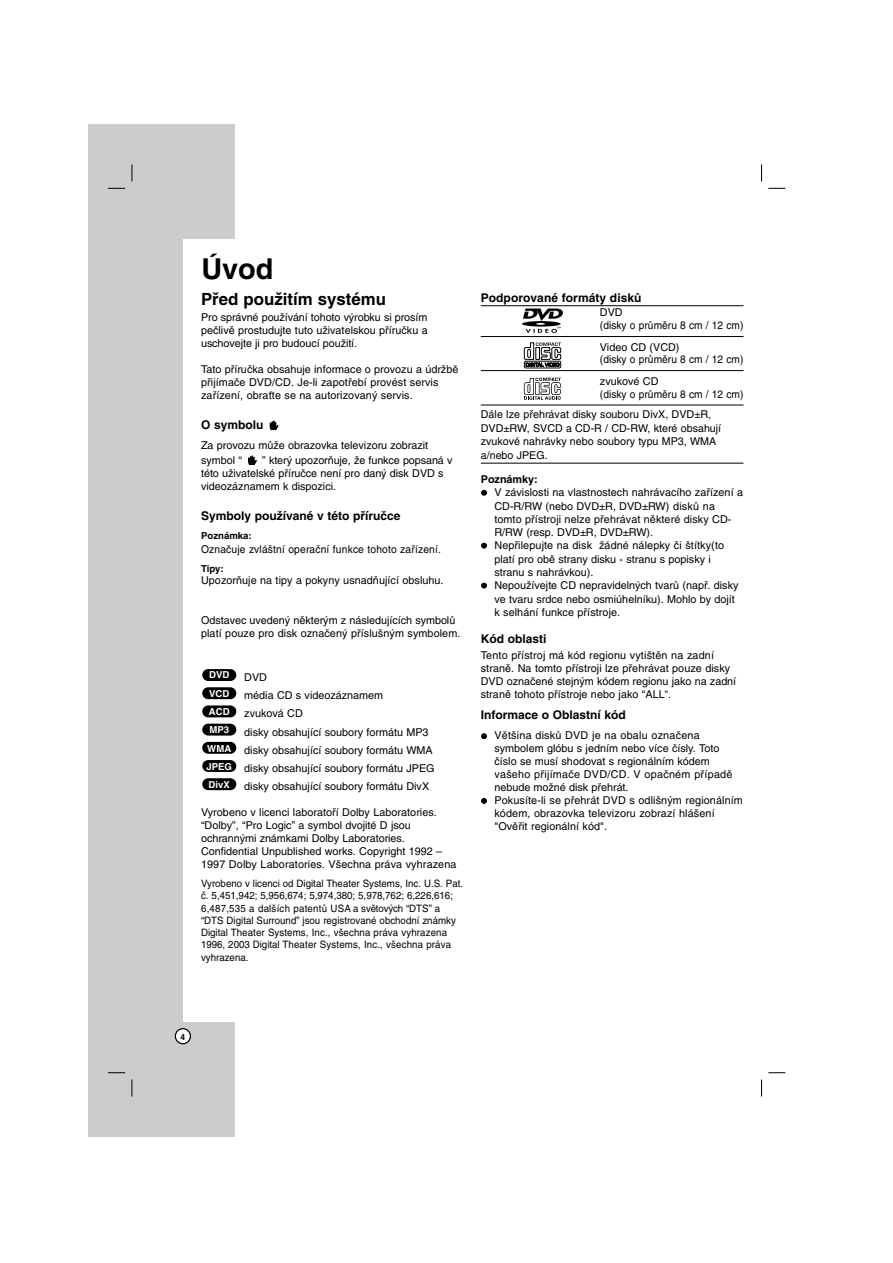
<style>
.page{position:relative;width:893px;height:1263px;background:#fff}
.page>*{position:absolute;margin:0;border:0;box-sizing:border-box;transform-origin:0 0}
.t1{font:700 28.8px "Helvetica CE";color:#000}
.t2{font:700 16.8px "Helvetica CE";color:#000}
.t3{font:700 12px "Helvetica CE";color:#000}
.t4{font:10.8px/12.9px "Helvetica CE";color:#000}
.t5{font:10.8px "Helvetica CE";color:#000;scale:.95 1}
.t6{font:700 10.8px "Helvetica CE";color:#000}
.t7{font:10.2px/12.3px "Helvetica CE";color:#000;scale:.95 1}
.t8{font:700 9.6px "Helvetica CE";color:#fff}
.t9{font:700 9.6px "Helvetica CE";color:#000}
.t10{font:700 8.4px "Helvetica CE";color:#000}
.s1{font-family:"Helvetica"}
.s2{font-size:10.2px}
</style>
<div class="page">
<div style="left:88px;top:124px;width:146px;height:1013px;background:#ccc"></div>
<div style="left:183px;top:240px;width:111px;height:782px;background:#fff"></div>
<svg style="left:132px;top:165px;width:1px;height:17px"></svg>
<svg style="left:761px;top:165px;width:1px;height:17px"></svg>
<svg style="left:132px;top:1080px;width:1px;height:17px"></svg>
<svg style="left:761px;top:1080px;width:1px;height:17px"></svg>
<svg style="left:108px;top:188px;width:17px;height:1px"></svg>
<svg style="left:768px;top:188px;width:17px;height:1px"></svg>
<svg style="left:108px;top:1072px;width:17px;height:1px"></svg>
<svg style="left:768px;top:1072px;width:17px;height:1px"></svg>
<svg style="left:175px;top:1028px;width:16px;height:16px"></svg>
<hr style="left:481px;top:305px;width:262px;height:1px;background:#000">
<hr style="left:481px;top:336px;width:262px;height:1px;background:#000">
<hr style="left:481px;top:370px;width:262px;height:1px;background:#000">
<hr style="left:481px;top:405px;width:262px;height:1px;background:#000">
<hr style="left:481px;top:463px;width:262px;height:1px;background:#000">
<svg style="left:524px;top:378px;width:37px;height:22px"></svg>
<svg style="left:524px;top:342px;width:37px;height:26px"></svg>
<svg style="left:523px;top:309px;width:40px;height:24px"></svg>
<div style="left:202px;top:778px;width:34px;height:12px;background:#000;border-radius:6px"></div>
<div style="left:202px;top:760px;width:34px;height:12px;background:#000;border-radius:6px"></div>
<div style="left:202px;top:742px;width:34px;height:12px;background:#000;border-radius:6px"></div>
<div style="left:202px;top:724px;width:34px;height:12px;background:#000;border-radius:6px"></div>
<div style="left:202px;top:705px;width:34px;height:12px;background:#000;border-radius:6px"></div>
<div style="left:202px;top:687px;width:34px;height:12px;background:#000;border-radius:6px"></div>
<div style="left:202px;top:669px;width:34px;height:12px;background:#000;border-radius:6px"></div>
<svg style="left:248px;top:456px;width:8px;height:9px"></svg>
<svg style="left:269px;top:421px;width:9px;height:9px"></svg>
<h1 class="t1" style="left:201px;top:257px;width:73px">Úvod</h1>
<h2 class="t2" style="left:201px;top:293px;width:186px">Před použitím systému</h2>
<p class="t4" style="left:201px;top:312px;width:228px;text-align:justify">Pro správné používání tohoto výrobku si prosím pečlivě prostudujte tuto uživatelskou příručku a uschovejte ji pro budoucí použití.</p>
<p class="t4" style="left:201px;top:364px;width:259px">Tato příručka obsahuje informace o provozu a údržbě přijímače DVD/CD. Je-li zapotřebí provést servis zařízení, obraťte se na autorizovaný servis.</p>
<p class="t3" style="left:201px;top:420px;width:64px">O symbolu</p>
<p class="t4" style="left:201px;top:440px;width:229px;line-height:14.9px">Za provozu může obrazovka televizoru zobrazit symbol “</p>
<p class="t4" style="left:201px;top:455px;width:253px;text-indent:61px">” který upozorňuje, že funkce popsaná v této uživatelské příručce není pro daný disk DVD s videozáznamem k dispozici.</p>
<p class="t3" style="left:201px;top:511px;width:201px">Symboly používané v této příručce</p>
<p class="t9" style="left:201px;top:532px;width:52px">Poznámka:</p>
<p class="t5" style="left:201px;top:545px;width:254px">Označuje zvláštní operační funkce tohoto zařízení.</p>
<p class="t9" style="left:201px;top:565px;width:24px">Tipy:</p>
<p class="t4" style="left:201px;top:576px;width:244px">Upozorňuje na tipy a pokyny usnadňující obsluhu.</p>
<p class="t4" style="left:201px;top:615px;width:261px">Odstavec uvedený některým z následujících symbolů platí pouze pro disk označený příslušným symbolem.</p>
<p class="t4" style="left:244px;top:669px;width:192px;line-height:18.1px">DVD<br>média CD s videozáznamem<br>zvuková CD<br>disky obsahující soubory formátu MP3 disky obsahující soubory formátu WMA disky obsahující soubory formátu JPEG disky obsahující soubory formátu DivX</p>
<p class="t4" style="left:201px;top:807px;width:257px">Vyrobeno v licenci laboratoří Dolby Laboratories. “Dolby”, “Pro Logic” a symbol dvojité D jsou ochrannými známkami Dolby Laboratories.<br>Confidential Unpublished works. Copyright 1992 – 1997 Dolby Laboratories. Všechna práva vyhrazena</p>
<p class="t7" style="left:201px;top:879px;width:277px">Vyrobeno v licenci od Digital Theater Systems, Inc. U.S. Pat. č. 5,451,942; 5,956,674; 5,974,380; 5,978,762; 6,226,616; 6,487,535 a dalších patentů USA a světových “DTS” a “DTS Digital Surround” jsou registrované obchodní známky Digital Theater Systems, Inc., všechna práva vyhrazena 1996, 2003 Digital Theater Systems, Inc., všechna práva vyhrazena.</p>
<p class="t8" style="left:209px;top:671px;width:22px">DVD</p>
<p class="t8" style="left:209px;top:690px;width:22px">VCD</p>
<p class="t8" style="left:209px;top:708px;width:22px">ACD</p>
<p class="t8" style="left:209px;top:726px;width:21px">MP3</p>
<p class="t8" style="left:207px;top:745px;width:25px">WMA</p>
<p class="t8" style="left:206px;top:763px;width:27px">JPEG</p>
<p class="t8" style="left:208px;top:781px;width:23px">DivX</p>
<p class="t3" style="left:481px;top:293px;width:162px">Podporované formáty disků</p>
<p class="t4" style="left:600px;top:308px;width:145px">DVD<br>(disky o průměru 8 cm / 12 cm)</p>
<p class="t4" style="left:600px;top:342px;width:145px">Video CD (VCD)<br>(disky o průměru 8 cm / 12 cm)</p>
<p class="t4" style="left:600px;top:376px;width:145px">zvukové CD<br>(disky o průměru 8 cm / 12 cm)</p>
<p class="t4" style="left:481px;top:409px;width:242px;line-height:13.6px">Dále lze přehrávat disky souboru DivX, DVD<span class="s1">±</span>R<span class="s1">, </span>DVD<span class="s1">±</span>RW, SVCD a CD-R / CD-RW, které obsahují zvukové nahrávky nebo soubory typu MP3, WMA a/nebo JPEG.</p>
<p class="t6" style="left:481px;top:475px;width:59px">Poznámky:</p>
<p class="t4" style="left:494px;top:487px;width:250px;line-height:14px">V závislosti na vlastnostech nahrávacího zařízení a<br>CD-R/RW (nebo DVD<span class="s1">±</span>R<span class="s1">,</span> DVD<span class="s1">±</span>RW) disků na</p>
<p class="t4" style="left:494px;top:514px;width:238px">tomto přístroji nelze přehrávat některé disky CD-<br>R/RW (resp. DVD<span class="s1">±</span>R<span class="s1">,</span> DVD<span class="s1">±</span>RW).<br>Nepřilepujte na disk žádné nálepky či štítky(to</p>
<p class="t4" style="left:494px;top:554px;width:245px">platí pro obě strany disku - stranu s popisky i stranu s nahrávkou).<br>Nepoužívejte CD nepravidelných tvarů (např. disky</p>
<p class="t4" style="left:494px;top:594px;width:242px">ve tvaru srdce nebo osmiúhelníku). Mohlo by dojít k selhání funkce přístroje.</p>
<p class="t3" style="left:481px;top:634px;width:67px">Kód oblasti</p>
<p class="t4" style="left:481px;top:651px;width:257px">Tento přístroj má kód regionu vytištěn na zadní straně. Na tomto přístroji lze přehrávat pouze disky DVD označené stejným kódem regionu jako na zadní straně tohoto přístroje nebo jako “ALL<span class="s2">”</span>.</p>
<p class="t3" style="left:481px;top:710px;width:146px">Informace o Oblastní kód</p>
<p class="t4" style="left:494px;top:730px;width:250px">Většina disků DVD je na obalu označena symbolem glóbu s jedním nebo více čísly. Toto číslo se musí shodovat s regionálním kódem vašeho přijímače DVD/CD. V opačném případě nebude možné disk přehrát.<br>Pokusíte-li se přehrát DVD s odlišným regionálním kódem, obrazovka televizoru zobrazí hlášení "Ověřit regionální kód".</p>
<p class="t10" style="left:181px;top:1033px;width:6px">4</p>
</div>
